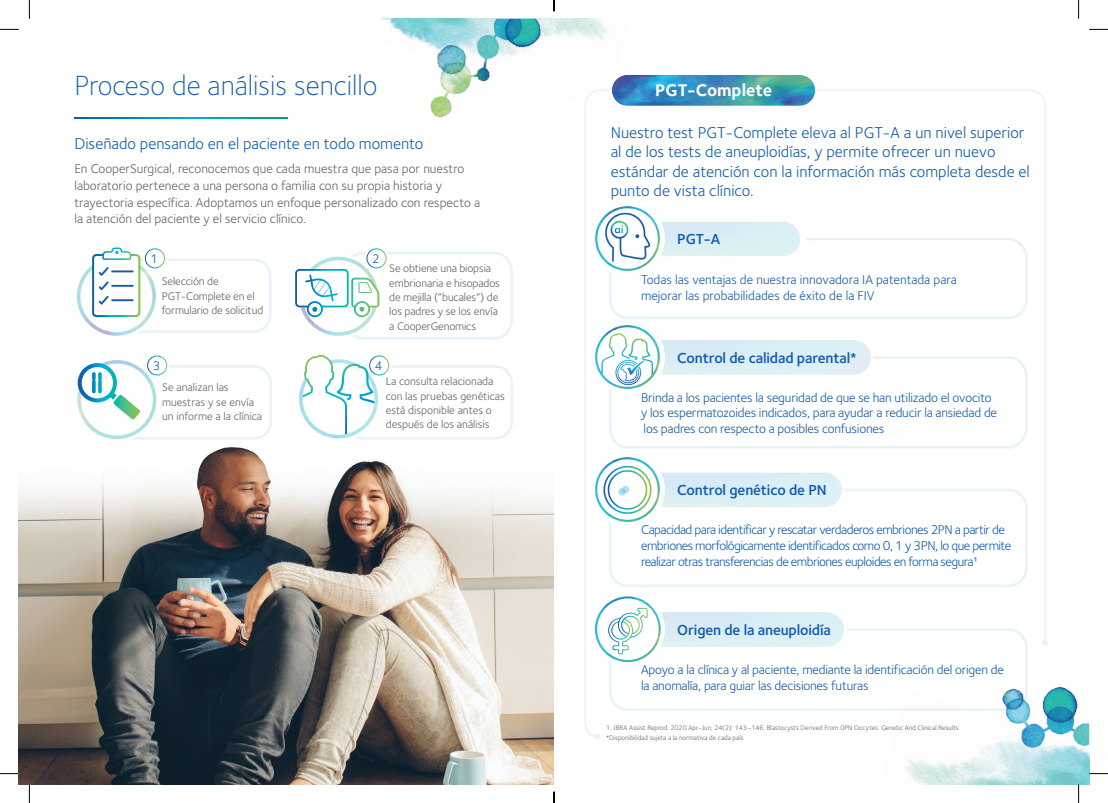
<style>
.page{position:relative;width:1108px;height:803px;background:#fff}
.page>*{position:absolute;margin:0;border:0;box-sizing:border-box;transform-origin:0 0}
.t1{font:300 28.75px "Foundry Sterling";color:#135cab}
.t2{font:700 17.5px "Foundry Sterling";color:#fff}
.Subtitle{font:16.25px/19.5px "Foundry Sterling";color:#135cab}
.t3{font:600 15px "Foundry Sterling";letter-spacing:-.01em;color:#135cab}
.t4{font:13.12px/15.8px "Foundry Sterling";letter-spacing:-.015em;color:#135cab}
.Body_Para__after_sub{font:13.12px/16.9px "Foundry Sterling";color:#636366}
.t5{font:13.12px/15.8px "Foundry Sterling";letter-spacing:-.04em;color:#135cab}
.Subtitle-2{font:12.75px "Foundry Sterling";color:#135cab}
.Body_Para__no_subtit{font:11.38px/14.4px "Foundry Sterling";letter-spacing:-.01em;color:#636366}
.Subtitle-3{font:6.88px "Foundry Sterling";color:#636366}
</style>
<div class="page">
<img style="left:382px;top:19px;width:239px;height:65px">
<svg style="left:584px;top:89px;width:462px;height:648px"></svg>
<svg style="left:1042px;top:639px;width:6px;height:6px"></svg>
<svg style="left:594px;top:733px;width:6px;height:6px"></svg>
<img style="left:612px;top:75px;width:203px;height:31px;border-radius:15px">
<div style="left:610px;top:73px;width:207px;height:35px;border:2px solid #fff;border-radius:16px"></div>
<img style="left:391px;top:19px;width:178px;height:99px">
<img style="left:19px;top:247px;width:535px;height:537px">
<div style="left:98px;top:258px;width:173px;height:75px;border:2px solid #e8f2f9;border-radius:16px"></div>
<div style="left:74px;top:254px;width:85px;height:84px;background:#fff;border-radius:50%"></div>
<img style="left:77px;top:257px;width:79px;height:79px">
<svg style="left:92px;top:248px;width:48px;height:69px"></svg>
<hr style="left:111px;top:299px;width:23px;height:2px;background:#135cab">
<svg style="left:143px;top:246px;width:24px;height:24px"></svg>
<div style="left:145px;top:248px;width:20px;height:20px;border:1px solid #fff;border-radius:50%"></div>
<svg style="left:295px;top:251px;width:219px;height:90px"></svg>
<svg style="left:364px;top:246px;width:24px;height:24px"></svg>
<div style="left:366px;top:248px;width:20px;height:20px;border:1px solid #fff;border-radius:50%"></div>
<div style="left:345px;top:365px;width:168px;height:75px;border:2px solid #e8f2f9;border-radius:16px"></div>
<div style="left:296px;top:357px;width:85px;height:84px;background:#fff;border-radius:50%"></div>
<svg style="left:367px;top:353px;width:24px;height:24px"></svg>
<div style="left:369px;top:355px;width:20px;height:20px;border:1px solid #fff;border-radius:50%"></div>
<img style="left:299px;top:359px;width:79px;height:79px">
<svg style="left:302px;top:355px;width:68px;height:79px"></svg>
<div style="left:75px;top:365px;width:33px;height:34px;background:#fff;border-radius:50%"></div>
<div style="left:98px;top:365px;width:174px;height:75px;border:2px solid #e8f2f9;border-radius:16px"></div>
<div style="left:75px;top:357px;width:84px;height:84px;background:#fff;border-radius:50%"></div>
<img style="left:77px;top:360px;width:79px;height:79px">
<svg style="left:145px;top:353px;width:24px;height:24px"></svg>
<div style="left:147px;top:355px;width:20px;height:20px;border:1px solid #fff;border-radius:50%"></div>
<svg style="left:76px;top:363px;width:65px;height:57px"></svg>
<div style="left:609px;top:238px;width:418px;height:81px;border:2px solid #e8f2f9;border-radius:18px"></div>
<div style="left:661px;top:222px;width:139px;height:34px;background:#daf0f4"></div>
<div style="left:635px;top:219px;width:168px;height:40px;border:2px solid #fff;border-radius:19px"></div>
<div style="left:590px;top:202px;width:75px;height:74px;background:#fff;border-radius:50%"></div>
<img style="left:595px;top:206px;width:65px;height:66px">
<svg style="left:607px;top:355px;width:421px;height:95px"></svg>
<div style="left:661px;top:340px;width:210px;height:35px;background:#dcf0f5"></div>
<div style="left:635px;top:337px;width:238px;height:40px;border:2px solid #fff;border-radius:19px"></div>
<div style="left:590px;top:320px;width:75px;height:74px;background:#fff;border-radius:50%"></div>
<img style="left:595px;top:324px;width:65px;height:66px">
<div style="left:609px;top:489px;width:418px;height:98px;border:2px solid #e8f2f9;border-radius:18px"></div>
<div style="left:661px;top:472px;width:181px;height:35px;background:#dbf0f5"></div>
<div style="left:608px;top:470px;width:236px;height:40px;border:2px solid #fff;border-radius:19px"></div>
<div style="left:590px;top:452px;width:75px;height:75px;background:#fff;border-radius:50%"></div>
<img style="left:595px;top:457px;width:65px;height:65px">
<img style="left:879px;top:690px;width:103px;height:94px">
<div style="left:609px;top:628px;width:418px;height:83px;border:2px solid #e8f2f9;border-radius:18px"></div>
<div style="left:661px;top:612px;width:183px;height:35px;background:#dbf0f4"></div>
<div style="left:617px;top:609px;width:229px;height:40px;border:2px solid #fff;border-radius:19px"></div>
<div style="left:590px;top:592px;width:75px;height:74px;background:#fff;border-radius:50%"></div>
<img style="left:595px;top:596px;width:65px;height:66px;border-radius:33px">
<div style="left:597px;top:598px;width:61px;height:62px;background:#fff;border-radius:50%"></div>
<svg style="left:608px;top:608px;width:39px;height:46px"></svg>
<svg style="left:75px;top:117px;width:212px;height:2px"></svg>
<img style="left:982px;top:655px;width:107px;height:129px">
<svg style="left:0;top:29px;width:19px;height:1px"></svg>
<svg style="left:1089px;top:29px;width:19px;height:1px"></svg>
<svg style="left:0;top:773px;width:19px;height:1px"></svg>
<svg style="left:1089px;top:773px;width:19px;height:1px"></svg>
<svg style="left:29px;top:0;width:1px;height:19px"></svg>
<svg style="left:29px;top:784px;width:1px;height:19px"></svg>
<svg style="left:1078px;top:0;width:1px;height:19px"></svg>
<svg style="left:1077px;top:784px;width:2px;height:19px"></svg>
<svg style="left:553px;top:0;width:2px;height:11px"></svg>
<svg style="left:553px;top:792px;width:2px;height:11px"></svg>
<p class="t1" style="left:74px;top:68px;width:304px">Proceso de análisis sencillo</p>
<p class="t2" style="left:655px;top:80px;width:119px">PGT-Complete</p>
<p class="Subtitle" style="left:74px;top:134px;width:350px">Diseñado pensando en el paciente en todo momento</p>
<p class="Body_Para__after_sub" style="left:74px;top:160px;width:407px">En CooperSurgical, reconocemos que cada muestra que pasa por nuestro laboratorio pertenece a una persona o familia con su propia historia y trayectoria específica. Adoptamos un enfoque personalizado con respecto a la atención del paciente y el servicio clínico.</p>
<p class="Subtitle" style="left:610px;top:123px;width:421px">Nuestro test PGT-Complete eleva al PGT-A a un nivel superior al de los tests de aneuploidías, y permite ofrecer un nuevo estándar de atención con la información más completa desde el punto de vista clínico.</p>
<p class="t3" style="left:677px;top:230px;width:45px">PGT-A</p>
<p class="Subtitle-2" style="left:151px;top:251px;width:9px">1</p>
<p class="Body_Para__no_subtit" style="left:162px;top:274px;width:103px">Selección de<br>PGT-Complete en el formulario de solicitud</p>
<p class="Subtitle-2" style="left:372px;top:251px;width:9px">2</p>
<p class="Body_Para__no_subtit" style="left:389px;top:261px;width:112px">Se obtiene una biopsia embrionaria e hisopados de mejilla (“bucales”) de los padres y se los envía a CooperGenomics</p>
<p class="t4" style="left:641px;top:272px;width:317px">Todas las ventajas de nuestra innovadora IA patentada para</p>
<p class="t4" style="left:641px;top:288px;width:235px">mejorar las probabilidades de éxito de la FIV</p>
<p class="Subtitle-2" style="left:153px;top:358px;width:9px">3</p>
<p class="Subtitle-2" style="left:375px;top:358px;width:9px">4</p>
<p class="t3" style="left:677px;top:349px;width:181px">Control de calidad parental*</p>
<p class="Body_Para__no_subtit" style="left:162px;top:380px;width:101px">Se analizan las muestras y se envía un informe a la clínica</p>
<p class="Body_Para__no_subtit" style="left:386px;top:374px;width:121px">La consulta relacionada con las pruebas genéticas está disponible antes o después de los análisis</p>
<p class="t4" style="left:641px;top:390px;width:352px">Brinda a los pacientes la seguridad de que se han utilizado el ovocito</p>
<p class="t4" style="left:641px;top:405px;width:357px">y los espermatozoides indicados, para ayudar a reducir la ansiedad de</p>
<p class="t4" style="left:643px;top:421px;width:242px">los padres con respecto a posibles confusiones</p>
<p class="t3" style="left:677px;top:481px;width:151px">Control genético de PN</p>
<p class="t5" style="left:641px;top:522px;width:371px">Capacidad para identificar y rescatar verdaderos embriones 2PN a partir de embriones morfológicamente identificados como 0, 1 y 3PN, lo que permite realizar otras transferencias de embriones euploides en forma segura1</p>
<p class="t3" style="left:677px;top:621px;width:155px">Origen de la aneuploidía</p>
<p class="t4" style="left:641px;top:662px;width:364px">Apoyo a la clínica y al paciente, mediante la identificación del origen de la anomalía, para guiar las decisiones futuras</p>
<p class="Subtitle-3" style="left:606px;top:724px;width:354px">1. JBRA Assist Reprod. 2020 Apr-Jun; 24(2): 143–146. Blastocysts Derived From 0PN Oocytes: Genetic And Clinical Results</p>
<p class="Subtitle-3" style="left:606px;top:734px;width:139px">*Disponibilidad sujeta a la normativa de cada país</p>
</div>
